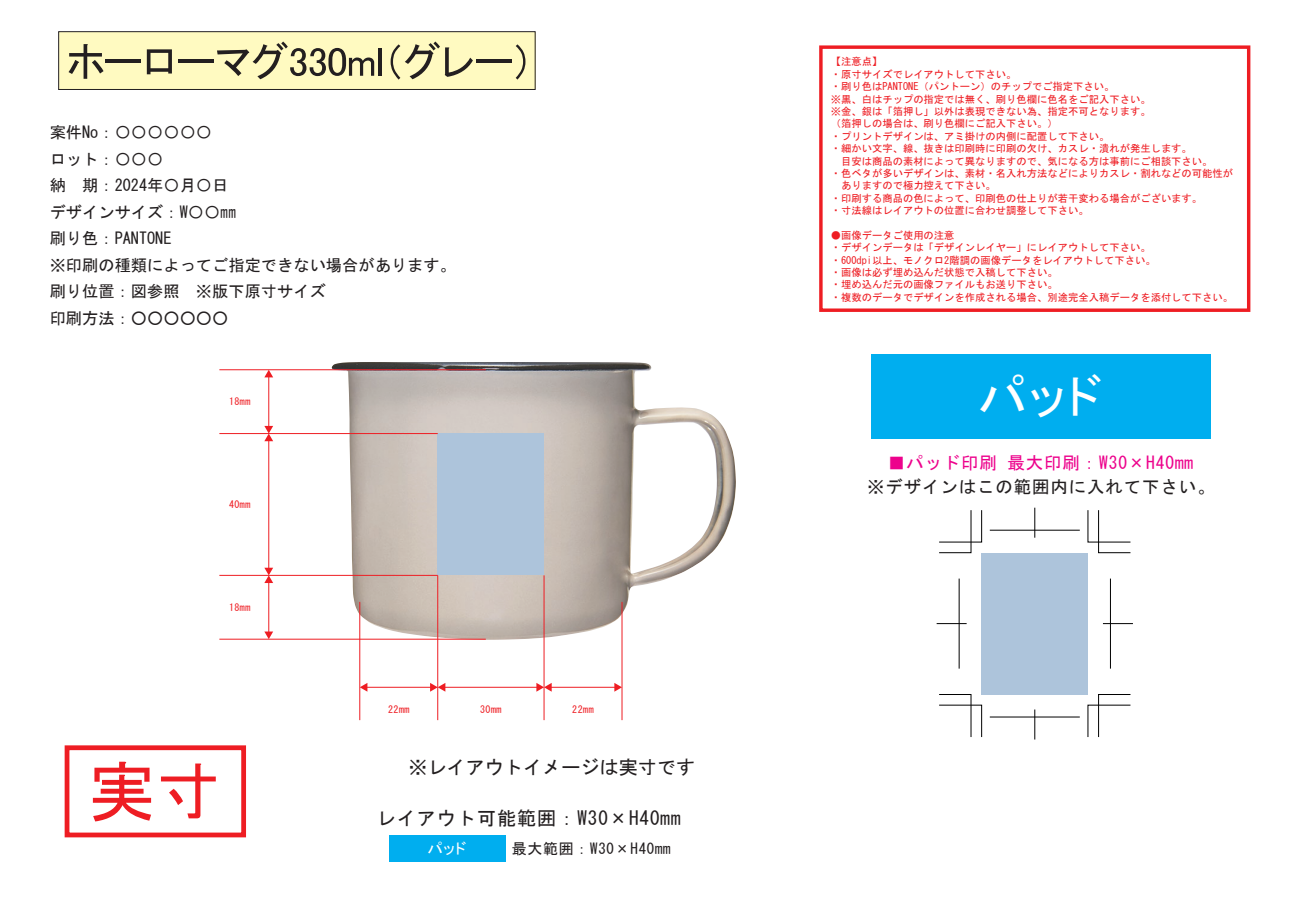
<style>
.page{position:relative;width:1302px;height:921px;background:#fff}
.page>*{position:absolute;margin:0;border:0;box-sizing:border-box;transform-origin:0 0}
.t1{font:66.5px "MS Gothic";color:#ee1d23}
.t2{font:48.88px "MS P Gothic";color:#fff}
.t3{font:19.12px "MS Gothic";letter-spacing:.05em;color:#231f20}
.t4{font:19.12px "MS Gothic";color:#231f20}
.t5{font:17.5px "MS Gothic";letter-spacing:.05em;color:#ed028c}
.t6{font:17.5px "MS Gothic";letter-spacing:.05em;color:#231f20}
.t7{font:16.25px/26.6px "MS Gothic";color:#231f20}
.t8{font:15.38px "MS P Gothic";color:#fff}
.t9{font:14.88px "MS Gothic";letter-spacing:.05em;color:#231f20}
.t10{font:10.38px/12.4px "MS Gothic";color:#ee1d23}
.t11{font:10px "MS Gothic";letter-spacing:.05em;color:#ee1d23}
</style>
<div class="page">
<img style="left:332px;top:362px;width:404px;height:278px">
<div style="left:438px;top:433px;width:106px;height:142px;background:#adc4db"></div>
<div style="left:65px;top:745px;width:181px;height:92px;border:5px solid #ee1d23"></div>
<hr style="left:219px;top:369px;width:267px;height:1px;background:#ee1d23">
<hr style="left:219px;top:433px;width:219px;height:1px;background:#ee1d23">
<hr style="left:219px;top:575px;width:219px;height:1px;background:#ee1d23">
<hr style="left:219px;top:638px;width:267px;height:1px;background:#ee1d23">
<hr style="left:268px;top:376px;width:1px;height:51px;background:#ee1d23">
<svg style="left:264px;top:370px;width:9px;height:7px"></svg>
<hr style="left:268px;top:440px;width:1px;height:129px;background:#ee1d23">
<svg style="left:264px;top:426px;width:9px;height:15px"></svg>
<hr style="left:268px;top:581px;width:1px;height:52px;background:#ee1d23">
<svg style="left:264px;top:567px;width:9px;height:16px"></svg>
<svg style="left:264px;top:631px;width:9px;height:8px"></svg>
<hr style="left:359px;top:602px;width:1px;height:118px;background:#ee1d23">
<hr style="left:437px;top:575px;width:1px;height:145px;background:#ee1d23">
<hr style="left:544px;top:575px;width:1px;height:145px;background:#ee1d23">
<hr style="left:622px;top:602px;width:1px;height:118px;background:#ee1d23">
<hr style="left:366px;top:686px;width:65px;height:1px;background:#ee1d23">
<svg style="left:360px;top:683px;width:7px;height:8px"></svg>
<hr style="left:444px;top:686px;width:94px;height:1px;background:#ee1d23">
<svg style="left:430px;top:683px;width:15px;height:8px"></svg>
<hr style="left:550px;top:686px;width:66px;height:1px;background:#ee1d23">
<svg style="left:614px;top:683px;width:8px;height:8px"></svg>
<svg style="left:536px;top:683px;width:16px;height:8px"></svg>
<div style="left:819px;top:45px;width:431px;height:267px;border:3px solid #ee1d23"></div>
<div style="left:871px;top:354px;width:340px;height:85px;background:#00aeef"></div>
<div style="left:389px;top:835px;width:117px;height:26px;background:#00aeef"></div>
<div style="left:982px;top:552px;width:106px;height:142px;background:#adc4db"></div>
<svg style="left:939px;top:694px;width:43px;height:43px"></svg>
<svg style="left:939px;top:510px;width:43px;height:43px"></svg>
<svg style="left:1087px;top:510px;width:44px;height:43px"></svg>
<svg style="left:1087px;top:694px;width:44px;height:43px"></svg>
<hr style="left:937px;top:623px;width:30px;height:1px;background:#000">
<hr style="left:959px;top:578px;width:1px;height:90px;background:#000">
<hr style="left:1103px;top:623px;width:30px;height:1px;background:#000">
<hr style="left:1110px;top:578px;width:1px;height:90px;background:#000">
<hr style="left:990px;top:530px;width:90px;height:1px;background:#000">
<hr style="left:1035px;top:507px;width:1px;height:30px;background:#000">
<hr style="left:990px;top:716px;width:90px;height:1px;background:#000">
<hr style="left:1035px;top:709px;width:1px;height:30px;background:#000">
<div style="left:59px;top:32px;width:476px;height:57px;background:#fffac1"></div>
<div style="left:58px;top:31px;width:478px;height:59px;border:1px solid #231f20"></div>
<svg style="left:69px;top:44px;width:35px;height:35px"></svg>
<hr style="left:105px;top:60px;width:36px;height:3px;background:#231f20">
<svg style="left:147px;top:49px;width:25px;height:25px"></svg>
<hr style="left:178px;top:60px;width:36px;height:3px;background:#231f20">
<svg style="left:217px;top:42px;width:157px;height:37px"></svg>
<hr style="left:378px;top:48px;width:4px;height:28px;background:#231f20">
<svg style="left:391px;top:42px;width:82px;height:38px"></svg>
<hr style="left:476px;top:60px;width:36px;height:3px;background:#231f20">
<svg style="left:516px;top:44px;width:9px;height:36px"></svg>
<h3 class="t7" style="left:50px;top:119px;width:408px">案件No：〇〇〇〇〇〇<br>ロット：〇〇〇<br>納 期：2024年〇月〇日<br>デザインサイズ：W〇〇㎜<br>刷り色：PANTONE　<br>※印刷の種類によってご指定できない場合があります。刷り位置：図参照　※版下原寸サイズ<br>印刷方法：○○○○○○　</h3>
<p class="t11" style="left:229px;top:396px;width:23px">18mm</p>
<p class="t11" style="left:229px;top:499px;width:23px">40mm</p>
<p class="t11" style="left:229px;top:602px;width:23px">18mm</p>
<h1 class="t1" style="left:89px;top:758px;width:135px">実寸</h1>
<p class="t11" style="left:388px;top:704px;width:23px">22mm</p>
<p class="t11" style="left:572px;top:704px;width:23px">22mm</p>
<p class="t11" style="left:480px;top:704px;width:23px">30mm</p>
<h3 class="t4" style="left:408px;top:757px;width:288px">※レイアウトイメージは実寸です</h3>
<h3 class="t3" style="left:377px;top:808px;width:306px">レイアウト可能範囲：W30×H40mm</h3>
<h3 class="t8" style="left:427px;top:840px;width:40px">パッド</h3>
<h3 class="t9" style="left:512px;top:841px;width:160px">最大範囲：W30×H40mm</h3>
<p class="t10" style="left:831px;top:55px;width:53px">【注意点】</p>
<p class="t10" style="left:831px;top:68px;width:187px">・原寸サイズでレイアウトして下さい。</p>
<p class="t10" style="left:831px;top:80px;width:285px">・刷り色はPANTONE（パントーン）のチップでご指定下さい。</p>
<p class="t10" style="left:831px;top:93px;width:321px">※黒、白はチップの指定では無く、刷り色欄に色名をご記入下さい。</p>
<p class="t10" style="left:831px;top:105px;width:321px">※金、銀は「箔押し」以外は表現できない為、指定不可となります。</p>
<p class="t10" style="left:831px;top:117px;width:229px">（箔押しの場合は、刷り色欄にご記入下さい。）</p>
<p class="t10" style="left:831px;top:130px;width:280px">・プリントデザインは、アミ掛けの内側に配置して下さい。</p>
<p class="t10" style="left:831px;top:142px;width:363px">・細かい文字、線、抜きは印刷時に印刷の欠け、カスレ・潰れが発生します。</p>
<p class="t10" style="left:841px;top:155px;width:373px">目安は商品の素材によって異なりますので、気になる方は事前にご相談下さい。</p>
<p class="t10" style="left:831px;top:167px;width:404px">・色ベタが多いデザインは、素材・名入れ方法などによりカスレ・割れなどの可能性が</p>
<p class="t10" style="left:841px;top:179px;width:156px">ありますので極力控えて下さい。</p>
<p class="t10" style="left:831px;top:192px;width:373px">・印刷する商品の色によって、印刷色の仕上りが若干変わる場合がございます。</p>
<p class="t10" style="left:831px;top:204px;width:259px">・寸法線はレイアウトの位置に合わせ調整して下さい。</p>
<p class="t10" style="left:831px;top:229px;width:404px">●画像データご使用の注意<br>・デザインデータは「デザインレイヤー」にレイアウトして下さい。<br>・600dpi以上、モノクロ2階調の画像データをレイアウトして下さい。<br>・画像は必ず埋め込んだ状態で入稿して下さい。<br>・埋め込んだ元の画像ファイルもお送り下さい。<br>・複数のデータでデザインを作成される場合、別途完全入稿データを添付して下さい。</p>
<h2 class="t2" style="left:978px;top:372px;width:126px">パッド</h2>
<h3 class="t5" style="left:888px;top:454px;width:307px">■パッド印刷 最大印刷：W30×H40mm</h3>
<h3 class="t6" style="left:867px;top:478px;width:349px">※デザインはこの範囲内に入れて下さい。</h3>
</div>
